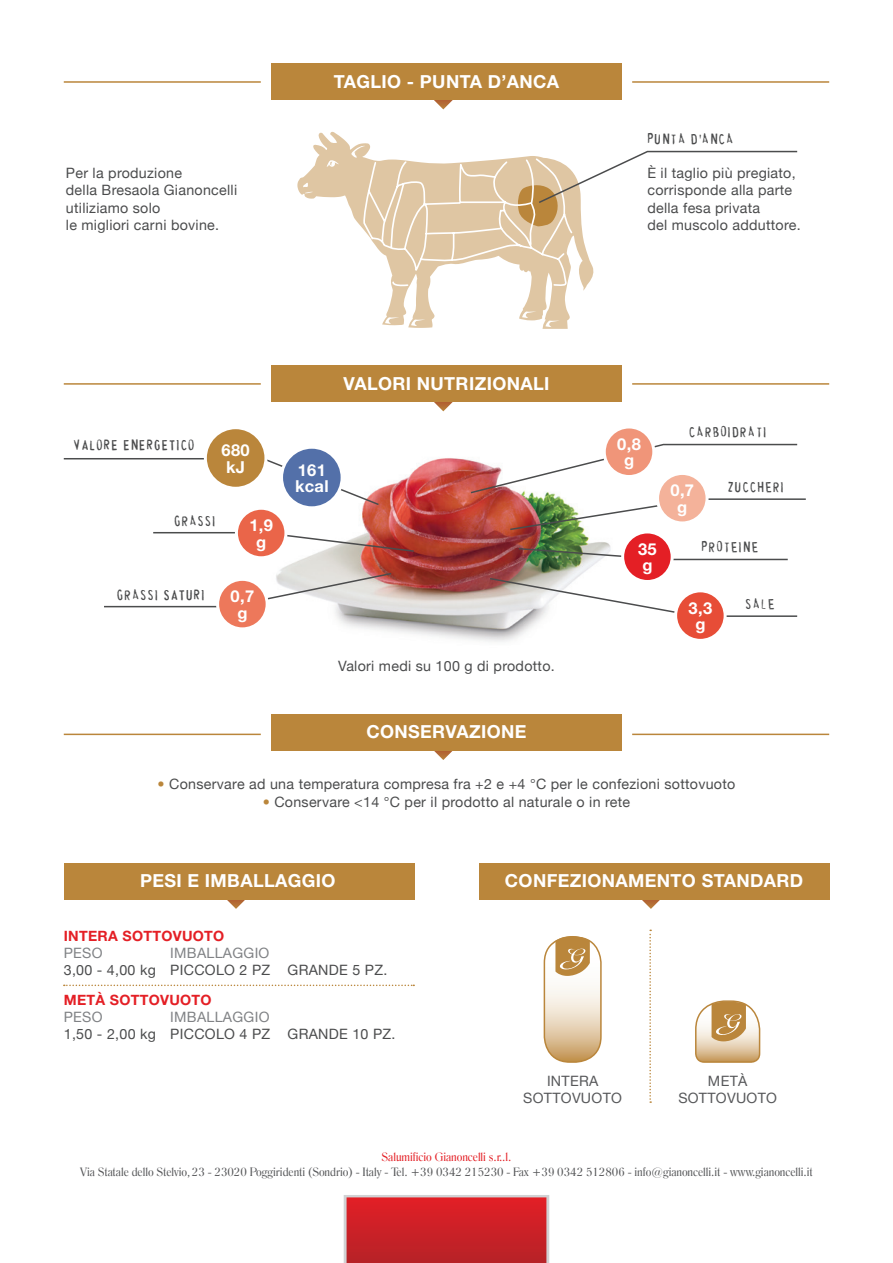
<style>
.page{position:relative;width:893px;height:1263px;background:#fff}
.page>*{position:absolute;margin:0;border:0;box-sizing:border-box;transform-origin:0 0}
.t1{font:700 18px "Helvetica Neue";letter-spacing:.02em;color:#fff}
.t2{font:700 16.5px/16.5px "Helvetica Neue";letter-spacing:.02em;color:#fff;text-align:center}
.t3{font:14.7px "Cheapskate Fill";letter-spacing:.02em;color:#4b4c4d}
.t4{font:14.25px/17.1px "Helvetica Neue";letter-spacing:.02em;color:#4b4c4d}
.t5{font:700 14.25px "Helvetica Neue";letter-spacing:.02em;color:#e41f25}
.t6{font:14.25px "Helvetica Neue";letter-spacing:.02em;color:#808285}
.t7{font:14.25px/17.1px "Helvetica Neue";letter-spacing:.02em;color:#57585a;text-align:center}
.t8{font:12px "Salernomi J";color:#57585a}
.t9{font:12px "Salernomi J";color:#e41f25}
.s1{font-family:"Salernomi J"}
.s2{color:#ba863b}
</style>
<div class="page">
<svg style="left:425px;top:750px;width:36px;height:10px"></svg>
<div style="left:271px;top:714px;width:351px;height:36px;background:#ba863b"></div>
<svg style="left:218px;top:899px;width:36px;height:10px"></svg>
<div style="left:64px;top:863px;width:351px;height:36px;background:#ba863b"></div>
<svg style="left:633px;top:899px;width:36px;height:10px"></svg>
<div style="left:479px;top:863px;width:350px;height:36px;background:#ba863b"></div>
<svg style="left:434px;top:402px;width:19px;height:9px"></svg>
<div style="left:271px;top:366px;width:351px;height:36px;background:#ba863b"></div>
<svg style="left:434px;top:100px;width:19px;height:9px"></svg>
<div style="left:271px;top:64px;width:351px;height:36px;background:#ba863b"></div>
<img style="left:279px;top:458px;width:332px;height:184px">
<hr style="left:64px;top:383px;width:197px;height:2px;background:#ba863b">
<hr style="left:64px;top:734px;width:197px;height:1px;background:#ba863b">
<hr style="left:64px;top:81px;width:197px;height:2px;background:#ba863b">
<hr style="left:632px;top:383px;width:197px;height:2px;background:#ba863b">
<hr style="left:632px;top:734px;width:197px;height:1px;background:#ba863b">
<hr style="left:632px;top:81px;width:197px;height:2px;background:#ba863b">
<svg style="left:63px;top:458px;width:317px;height:48px"></svg>
<svg style="left:153px;top:531px;width:262px;height:22px"></svg>
<svg style="left:469px;top:443px;width:337px;height:88px"></svg>
<svg style="left:517px;top:547px;width:271px;height:14px"></svg>
<svg style="left:488px;top:577px;width:310px;height:41px"></svg>
<svg style="left:104px;top:572px;width:289px;height:36px"></svg>
<div style="left:205px;top:428px;width:61px;height:60px;background:#ba863b;border-radius:50%"></div>
<div style="left:204px;top:426px;width:63px;height:64px;border:3px solid #fff;border-radius:50%"></div>
<div style="left:236px;top:508px;width:50px;height:50px;background:#ea6549;border-radius:50%"></div>
<div style="left:235px;top:507px;width:52px;height:52px;border:3px solid #fff;border-radius:50%"></div>
<div style="left:604px;top:427px;width:50px;height:49px;background:#f09579;border-radius:50%"></div>
<div style="left:603px;top:425px;width:52px;height:53px;border:3px solid #fff;border-radius:50%"></div>
<div style="left:657px;top:473px;width:50px;height:50px;background:#f4b29a;border-radius:50%"></div>
<div style="left:656px;top:472px;width:53px;height:52px;border:3px solid #fff;border-radius:50%"></div>
<div style="left:623px;top:532px;width:49px;height:49px;background:#e41f25;border-radius:50%"></div>
<div style="left:621px;top:530px;width:53px;height:53px;border:3px solid #fff;border-radius:50%"></div>
<div style="left:676px;top:591px;width:49px;height:49px;background:#e74d37;border-radius:50%"></div>
<div style="left:674px;top:589px;width:53px;height:53px;border:3px solid #fff;border-radius:50%"></div>
<div style="left:218px;top:579px;width:49px;height:50px;background:#ed785b;border-radius:50%"></div>
<div style="left:216px;top:578px;width:53px;height:52px;border:3px solid #fff;border-radius:50%"></div>
<div style="left:282px;top:447px;width:60px;height:61px;background:#5370a9;border-radius:50%"></div>
<div style="left:280px;top:446px;width:64px;height:63px;border:3px solid #fff;border-radius:50%"></div>
<svg style="left:64px;top:984px;width:350px;height:2px"></svg>
<svg style="left:344px;top:1195px;width:205px;height:68px;background:#cc2b31"></svg>
<svg style="left:649px;top:929px;width:2px;height:174px"></svg>
<svg style="left:695px;top:1000px;width:66px;height:63px"></svg>
<svg style="left:544px;top:936px;width:57px;height:126px"></svg>
<svg style="left:297px;top:132px;width:273px;height:197px"></svg>
<svg style="left:385px;top:316px;width:15px;height:8px"></svg>
<svg style="left:522px;top:311px;width:14px;height:7px"></svg>
<svg style="left:545px;top:319px;width:15px;height:8px"></svg>
<svg style="left:411px;top:318px;width:15px;height:8px"></svg>
<svg style="left:327px;top:159px;width:12px;height:8px"></svg>
<svg style="left:303px;top:182px;width:11px;height:12px"></svg>
<svg style="left:351px;top:145px;width:447px;height:158px"></svg>
<p class="t4" style="left:66px;top:164px;width:173px">Per la produzione<br>della Bresaola Gianoncelli utiliziamo solo<br>le migliori carni bovine.</p>
<p class="t1" style="left:334px;top:70px;width:227px">TAGLIO - PUNTA D’ANCA</p>
<p class="t3" style="left:73px;top:437px;width:124px">VALORE ENERGETICO</p>
<p class="t2" style="left:222px;top:442px;width:30px;text-align:left">680 kJ</p>
<p class="t3" style="left:174px;top:513px;width:44px">GRASSI</p>
<p class="t3" style="left:117px;top:587px;width:90px">GRASSI SATURI</p>
<p class="t2" style="left:249px;top:517px;width:25px">1,9 g</p>
<p class="t2" style="left:231px;top:588px;width:25px">0,7 g</p>
<p class="t1" style="left:343px;top:372px;width:207px">VALORI NUTRIZIONALI</p>
<p class="t2" style="left:295px;top:461px;width:35px;text-align:left">161 kcal</p>
<p class="t4" style="left:338px;top:657px;width:218px">Valori medi su 100 g di prodotto.</p>
<p class="t1" style="left:366px;top:721px;width:162px">CONSERVAZIONE</p>
<p class="t3" style="left:647px;top:131px;width:88px">PUNTA D<span class="s1">'</span>ANCA</p>
<p class="t4" style="left:647px;top:164px;width:155px">È il taglio più pregiato, corrisponde alla parte della fesa privata<br>del muscolo adduttore.</p>
<p class="t2" style="left:617px;top:435px;width:25px">0,8 g</p>
<p class="t2" style="left:638px;top:540px;width:20px;text-align:left">35 g</p>
<p class="t3" style="left:689px;top:424px;width:80px">CARBOIDRATI</p>
<p class="t2" style="left:670px;top:482px;width:25px">0,7 g</p>
<p class="t3" style="left:728px;top:479px;width:58px">ZUCCHERI</p>
<p class="t3" style="left:701px;top:539px;width:59px">PROTEINE</p>
<p class="t2" style="left:689px;top:599px;width:25px">3,3 g</p>
<p class="t3" style="left:745px;top:596px;width:32px">SALE</p>
<p class="t4" style="left:158px;top:776px;width:579px"><span class="s2">•</span> Conservare ad una temperatura compresa fra +2 e +4 °C per le confezioni sottovuoto</p>
<p class="t4" style="left:263px;top:793px;width:369px"><span class="s2">•</span> Conservare &lt;14 °C per il prodotto al naturale o in rete</p>
<p class="t1" style="left:140px;top:869px;width:197px">PESI E IMBALLAGGIO</p>
<p class="t1" style="left:505px;top:869px;width:300px">CONFEZIONAMENTO STANDARD</p>
<p class="t5" style="left:64px;top:927px;width:162px">INTERA SOTTOVUOTO</p>
<p class="t6" style="left:64px;top:944px;width:40px">PESO</p>
<p class="t6" style="left:170px;top:944px;width:101px">IMBALLAGGIO</p>
<p class="t4" style="left:64px;top:961px;width:325px">3,00 - 4,00 kg PICCOLO 2 PZ GRANDE 5 PZ.</p>
<p class="t5" style="left:64px;top:991px;width:149px">METÀ SOTTOVUOTO</p>
<p class="t6" style="left:64px;top:1008px;width:40px">PESO</p>
<p class="t6" style="left:170px;top:1008px;width:101px">IMBALLAGGIO</p>
<p class="t4" style="left:64px;top:1025px;width:333px">1,50 - 2,00 kg PICCOLO 4 PZ GRANDE 10 PZ.</p>
<p class="t7" style="left:523px;top:1072px;width:100px">INTERA<br>SOTTOVUOTO</p>
<p class="t7" style="left:678px;top:1072px;width:100px">METÀ<br>SOTTOVUOTO</p>
<p class="t9" style="left:381px;top:1150px;width:131px">Salumificio Gianoncelli s.r..l.</p>
<p class="t8" style="left:80px;top:1164px;width:734px">Via Statale dello Stelvio, 23 - 23020 Poggiridenti (Sondrio) - Italy - Tel. +39 0342 215230 - Fax +39 0342 512806 - info@gianoncelli.it - www.gianoncelli.it</p>
</div>
